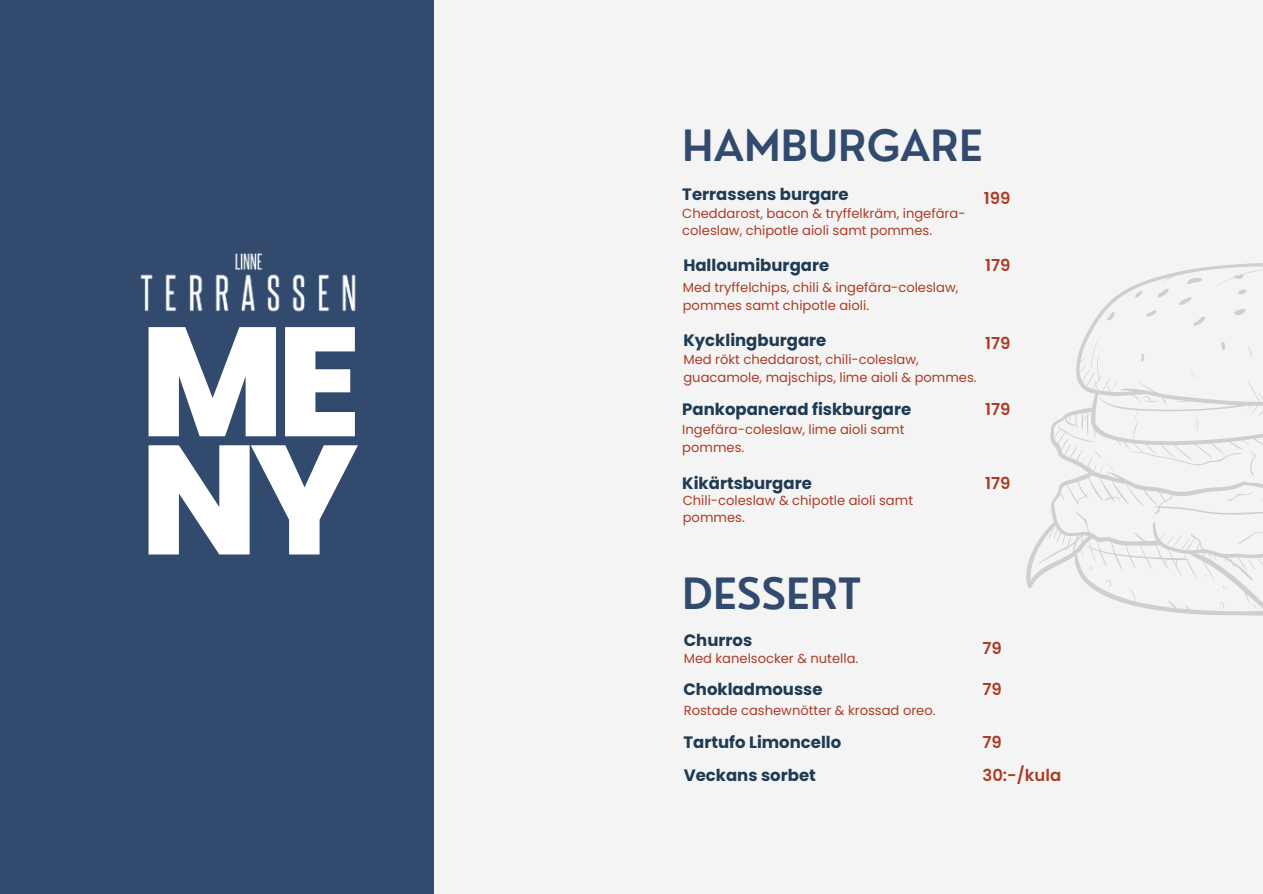
<style>
.page{position:relative;width:1263px;height:894px;background:#fff}
.page>*{position:absolute;margin:0;border:0;box-sizing:border-box;transform-origin:0 0}
.t1{font:800 154.8px/118.1px "Poppins";color:#fff}
.t2{font:600 42px "Nourd";color:#314a6d}
.t3{font:700 16.5px "Poppins";color:#1f3b53}
.t4{font:600 16.5px "Poppins";color:#ac3c26}
.t5{font:13.05px/17.5px "Poppins";color:#ac3c26}
</style>
<div class="page">
<div style="left:0;top:0;width:1263px;height:893px;background:#f4f4f4"></div>
<div style="left:0;top:0;width:434px;height:893px;background:#314a6d"></div>
<img style="left:140px;top:253px;width:216px;height:59px">
<svg style="left:1026px;top:263px;width:237px;height:353px"></svg>
<svg style="left:1204px;top:573px;width:5px;height:3px"></svg>
<svg style="left:1222px;top:584px;width:5px;height:4px"></svg>
<svg style="left:1253px;top:591px;width:10px;height:17px"></svg>
<svg style="left:1089px;top:566px;width:4px;height:4px"></svg>
<svg style="left:1220px;top:602px;width:4px;height:6px"></svg>
<svg style="left:1105px;top:579px;width:7px;height:8px"></svg>
<svg style="left:1126px;top:483px;width:18px;height:23px"></svg>
<p class="t1" style="left:140px;top:323px;width:223px">ME<br>NY</p>
<p class="t2" style="left:682px;top:118px;width:302px">HAMBURGARE</p>
<p class="t3" style="left:682px;top:182px;width:168px">Terrassens burgare</p>
<p class="t5" style="left:682px;top:204px;width:285px">Cheddarost, bacon &amp; tryffelkräm, ingefära&shy;coleslaw, chipotle aioli samt pommes.</p>
<p class="t3" style="left:683px;top:253px;width:147px">Halloumiburgare</p>
<p class="t5" style="left:683px;top:278px;width:277px">Med tryffelchips, chili &amp; ingefära-coleslaw, pommes samt chipotle aioli.</p>
<p class="t3" style="left:683px;top:328px;width:145px">Kycklingburgare</p>
<p class="t5" style="left:683px;top:351px;width:295px">Med rökt cheddarost, chili-coleslaw, guacamole, majschips, lime aioli &amp; pommes.</p>
<p class="t3" style="left:682px;top:397px;width:230px">Pankopanerad fiskburgare</p>
<p class="t5" style="left:682px;top:421px;width:224px">Ingefära-coleslaw, lime aioli samt pommes.</p>
<p class="t5" style="left:683px;top:491px;width:232px">Chili-coleslaw &amp; chipotle aioli samt pommes.</p>
<p class="t3" style="left:682px;top:471px;width:131px">Kikärtsburgare</p>
<p class="t4" style="left:984px;top:187px;width:28px">199</p>
<p class="t4" style="left:985px;top:253px;width:27px">179</p>
<p class="t4" style="left:985px;top:331px;width:27px">179</p>
<p class="t4" style="left:985px;top:397px;width:27px">179</p>
<p class="t4" style="left:985px;top:471px;width:27px">179</p>
<p class="t2" style="left:682px;top:567px;width:180px">DESSERT</p>
<p class="t3" style="left:684px;top:628px;width:70px">Churros</p>
<p class="t3" style="left:683px;top:678px;width:141px">Chokladmousse</p>
<p class="t5" style="left:684px;top:649px;width:176px">Med kanelsocker &amp; nutella.</p>
<p class="t5" style="left:684px;top:701px;width:253px">Rostade cashewnötter &amp; krossad oreo.</p>
<p class="t3" style="left:683px;top:730px;width:159px">Tartufo Limoncello</p>
<p class="t3" style="left:684px;top:763px;width:134px">Veckans sorbet</p>
<p class="t4" style="left:982px;top:636px;width:21px">79</p>
<p class="t4" style="left:982px;top:678px;width:21px">79</p>
<p class="t4" style="left:982px;top:730px;width:21px">79</p>
<p class="t4" style="left:982px;top:763px;width:80px">30:-/kula</p>
</div>
